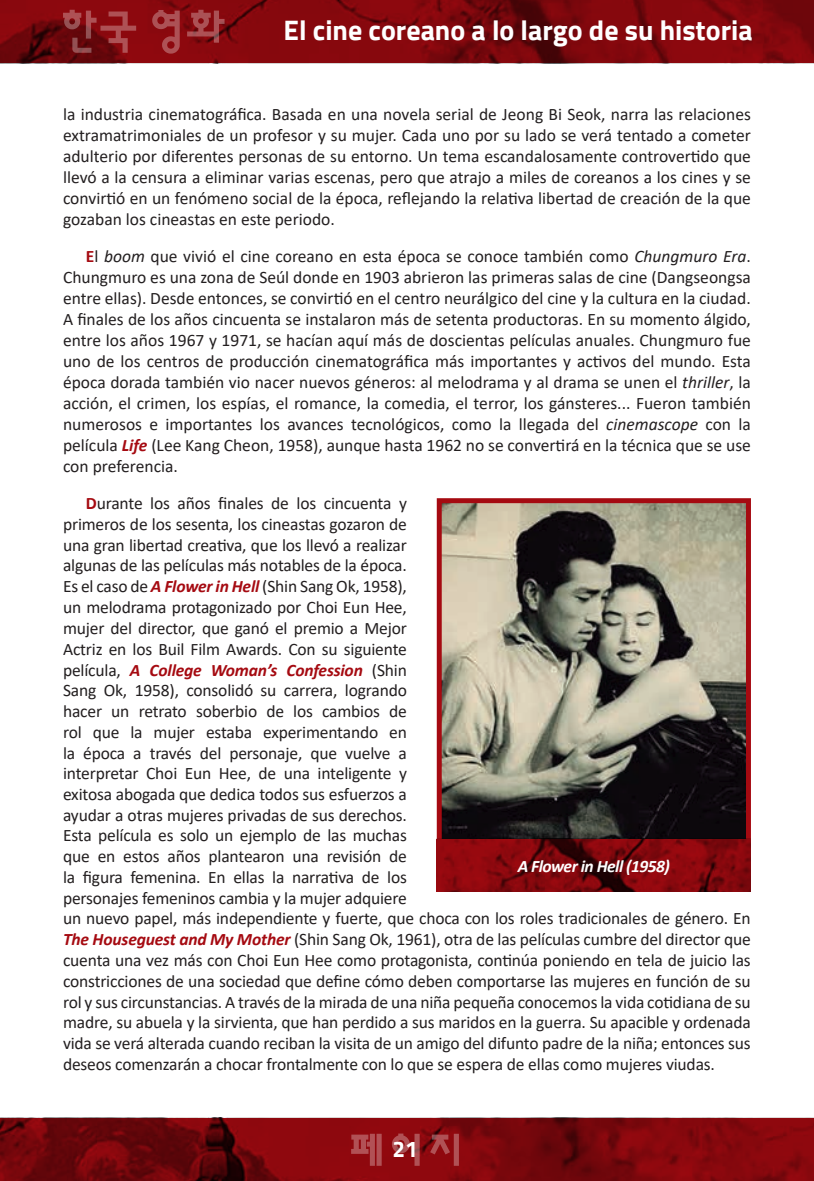
<style>
.page{position:relative;width:814px;height:1181px;background:#fff}
.page>*{position:absolute;margin:0;border:0;box-sizing:border-box;transform-origin:0 0}
.t1{font:700 28px "Sunflower";color:#fff}
.t2{font:700 22.75px "Sunflower";color:#fff}
.t3{font:17.5px/20.8px "Calibri";letter-spacing:-.01em;color:#231f20;text-align:justify}
.t4{font:italic 700 17.5px "Calibri";letter-spacing:-.03em;color:#fff}
.s1{font-weight:700;color:#a50a11}
.s2{font-style:italic}
.s3{font-weight:700;font-style:italic;color:#a50a11}
</style>
<div class="page">
<img style="left:0;top:0;width:814px;height:63px">
<img style="left:0;top:1118px;width:814px;height:63px">
<svg style="left:63px;top:10px;width:161px;height:44px;background:#8e1e23"></svg>
<svg style="left:351px;top:1133px;width:108px;height:32px;background:#992429"></svg>
<img style="left:443px;top:504px;width:302px;height:335px">
<div style="left:437px;top:498px;width:314px;height:347px;border:5px solid #a50a11"></div>
<img style="left:437px;top:839px;width:314px;height:52px">
<h1 class="t1" style="left:283px;top:17px;width:470px">El cine coreano a lo largo de su historia</h1>
<p class="t3" style="left:63px;top:103px;width:689px">la industria cinematográfica. Basada en una novela serial de Jeong Bi Seok, narra las relaciones extramatrimoniales de un profesor y su mujer. Cada uno por su lado se verá tentado a cometer adulterio por diferentes personas de su entorno. Un tema escandalosamente controvertido que llevó a la censura a eliminar varias escenas, pero que atrajo a miles de coreanos a los cines y se convirtió en un fenómeno social de la época, reflejando la relativa libertad de creación de la que gozaban los cineastas en este periodo.</p>
<p class="t3" style="left:63px;top:245px;width:689px;text-indent:23px"><span class="s1">E</span>l <span class="s2">boom</span> que vivió el cine coreano en esta época se conoce también como <span class="s2">Chungmuro Era</span>.<br>Chungmuro es una zona de Seúl donde en 1903 abrieron las primeras salas de cine (Dangseongsa entre ellas). Desde entonces, se convirtió en el centro neurálgico del cine y la cultura en la ciudad.<br>A finales de los años cincuenta se instalaron más de setenta productoras. En su momento álgido, entre los años 1967 y 1971, se hacían aquí más de doscientas películas anuales. Chungmuro fue uno de los centros de producción cinematográfica más importantes y activos del mundo. Esta época dorada también vio nacer nuevos géneros: al melodrama y al drama se unen el <span class="s2">thriller</span>, la acción, el crimen, los espías, el romance, la comedia, el terror, los gánsteres... Fueron también numerosos e importantes los avances tecnológicos, como la llegada del <span class="s2">cinemascope</span> con la película <span class="s3">Life</span> (Lee Kang Cheon, 1958), aunque hasta 1962 no se convertirá en la técnica que se use con preferencia.</p>
<p class="t3" style="left:63px;top:492px;width:689px;text-align:left;text-indent:23px"><span class="s1">D</span>urante los años finales de los cincuenta y<br>primeros de los sesenta, los cineastas gozaron de<br>una gran libertad creativa, que los llevó a realizar<br>algunas de las películas más notables de la época.<br>Es el caso de <span class="s3">A Flower in Hell</span> (Shin Sang Ok, 1958),<br>un melodrama protagonizado por Choi Eun Hee,<br>mujer del director, que ganó el premio a Mejor<br>Actriz en los Buil Film Awards. Con su siguiente<br>película, <span class="s3">A College Woman’s Confession</span> (Shin<br>Sang Ok, 1958), consolidó su carrera, logrando<br>hacer un retrato soberbio de los cambios de<br>rol que la mujer estaba experimentando en<br>la época a través del personaje, que vuelve a<br>interpretar Choi Eun Hee, de una inteligente y<br>exitosa abogada que dedica todos sus esfuerzos a<br>ayudar a otras mujeres privadas de sus derechos.<br>Esta película es solo un ejemplo de las muchas<br>que en estos años plantearon una revisión de<br>la figura femenina. En ellas la narrativa de los<br>personajes femeninos cambia y la mujer adquiere<br>un nuevo papel, más independiente y fuerte, que choca con los roles tradicionales de género. En <span class="s3">The Houseguest and My Mother</span> (Shin Sang Ok, 1961), otra de las películas cumbre del director que cuenta una vez más con Choi Eun Hee como protagonista, continúa poniendo en tela de juicio las constricciones de una sociedad que define cómo deben comportarse las mujeres en función de su rol y sus circunstancias. A través de la mirada de una niña pequeña conocemos la vida cotidiana de su madre, su abuela y la sirvienta, que han perdido a sus maridos en la guerra. Su apacible y ordenada vida se verá alterada cuando reciban la visita de un amigo del difunto padre de la niña; entonces sus deseos comenzarán a chocar frontalmente con lo que se espera de ellas como mujeres viudas.</p>
<p class="t4" style="left:517px;top:853px;width:154px">A Flower in Hell (1958)</p>
<h2 class="t2" style="left:392px;top:1138px;width:27px">21</h2>
</div>
